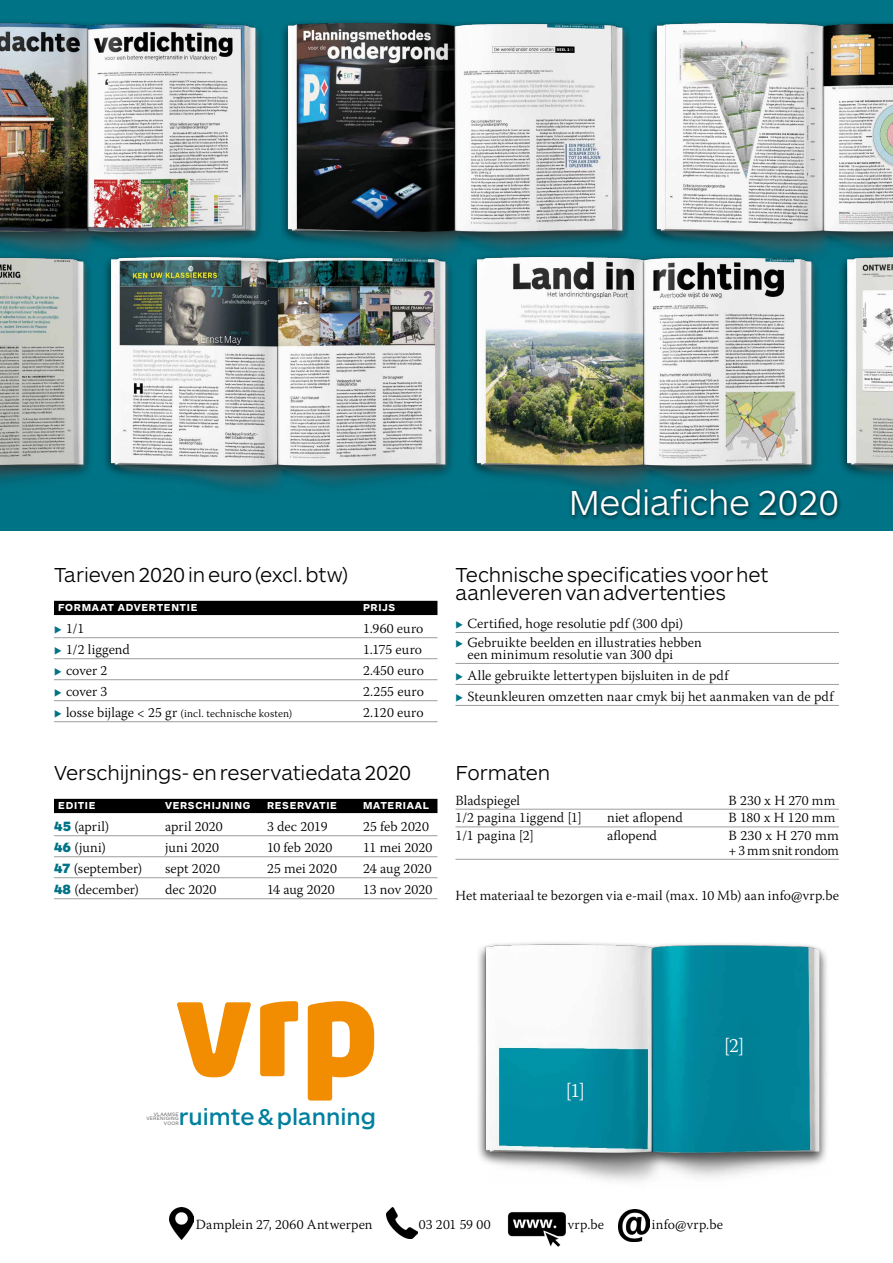
<style>
.page{position:relative;width:893px;height:1263px;background:#fff}
.page>*{position:absolute;margin:0;border:0;box-sizing:border-box;transform-origin:0 0}
.t1{font:900 126.9px "Neo Tech";color:#f28c00}
.t2{font:300 36px "ARS Maquette";letter-spacing:-.01em;color:#fff}
.t3{font:500 23.7px "ARS Maquette";color:#00809f}
.t4{font:300 21px/18px "ARS Maquette";letter-spacing:-.005em;color:#000}
.t5{font:300 19.95px "Warnock Pro";color:#fff}
.t6{font:300 13.95px/11.7px "Warnock Pro";letter-spacing:.005em;color:#000}
.t7{font:300 10.95px "Warnock Pro";letter-spacing:.015em;color:#000}
.t8{font:700 10.5px "ARS Maquette";letter-spacing:.065em;color:#fff}
.t9{font:5.1px/4.5px "ARS Maquette";letter-spacing:.04em;color:#706f6f;text-align:right}
.s1{color:#007386}
.s2{font-size:13.95px}
.s3{font-family:"ARS Maquette";font-weight:900;color:#007386}
</style>
<div class="page">
<div style="left:0;top:0;width:893px;height:530px;background:#007386"></div>
<div style="left:568px;top:486px;width:274px;height:35px;background:#000;opacity:.75"></div>
<div style="left:54px;top:601px;width:383px;height:14px;background:#000"></div>
<hr style="left:54px;top:637px;width:383px;height:1px;background:#9d9d9c">
<hr style="left:54px;top:658px;width:383px;height:1px;background:#9d9d9c">
<hr style="left:54px;top:679px;width:383px;height:1px;background:#9d9d9c">
<hr style="left:54px;top:700px;width:383px;height:1px;background:#9d9d9c">
<hr style="left:54px;top:721px;width:383px;height:1px;background:#9d9d9c">
<div style="left:54px;top:799px;width:383px;height:14px;background:#000"></div>
<hr style="left:54px;top:835px;width:383px;height:1px;background:#9d9d9c">
<hr style="left:54px;top:856px;width:383px;height:1px;background:#9d9d9c">
<hr style="left:54px;top:877px;width:383px;height:1px;background:#9d9d9c">
<hr style="left:54px;top:898px;width:383px;height:1px;background:#9d9d9c">
<hr style="left:455px;top:632px;width:384px;height:1px;background:#9d9d9c">
<hr style="left:455px;top:663px;width:384px;height:1px;background:#9d9d9c">
<hr style="left:455px;top:684px;width:384px;height:1px;background:#9d9d9c">
<hr style="left:455px;top:705px;width:384px;height:1px;background:#9d9d9c">
<hr style="left:455px;top:809px;width:384px;height:1px;background:#9d9d9c">
<hr style="left:455px;top:826px;width:384px;height:1px;background:#9d9d9c">
<hr style="left:455px;top:859px;width:384px;height:1px;background:#9d9d9c">
<img style="left:0;top:21px;width:224px;height:221px">
<img style="left:682px;top:21px;width:211px;height:221px">
<img style="left:144px;top:242px;width:268px;height:248px">
<img style="left:0;top:242px;width:144px;height:241px">
<img style="left:224px;top:21px;width:458px;height:238px">
<div style="left:467px;top:252px;width:356px;height:251px;background:#000;opacity:.75"></div>
<img style="left:412px;top:242px;width:370px;height:251px">
<div style="left:837px;top:252px;width:56px;height:251px;background:#007386"></div>
<img style="left:782px;top:242px;width:111px;height:251px">
<img style="left:169px;top:1207px;width:24px;height:32px">
<img style="left:387px;top:1207px;width:30px;height:31px">
<img style="left:508px;top:1212px;width:58px;height:35px">
<img style="left:618px;top:1210px;width:32px;height:31px">
<img style="left:478px;top:942px;width:349px;height:239px">
<h3 class="t4" style="left:54px;top:565px;width:296px">Tarieven 2020 in euro (excl. btw)</h3>
<p class="t8" style="left:58px;top:601px;width:141px">FORMAAT ADVERTENTIE</p>
<p class="t8" style="left:363px;top:601px;width:34px">PRIJS</p>
<p class="t6" style="left:54px;top:622px;width:32px"><span class="s1">◆</span> 1/1</p>
<p class="t6" style="left:363px;top:622px;width:62px">1.960 euro</p>
<p class="t6" style="left:54px;top:643px;width:77px"><span class="s1">◆</span> 1/2 liggend</p>
<p class="t6" style="left:363px;top:643px;width:61px">1.175 euro</p>
<p class="t6" style="left:54px;top:664px;width:55px"><span class="s1">◆</span> cover 2</p>
<p class="t6" style="left:363px;top:664px;width:62px">2.450 euro</p>
<p class="t6" style="left:54px;top:685px;width:55px"><span class="s1">◆</span> cover 3</p>
<p class="t6" style="left:363px;top:685px;width:62px">2.255 euro</p>
<p class="t7" style="left:54px;top:707px;width:240px"><span class="s1">◆</span> <span class="s2">losse bijlage &lt; 25 gr</span> (incl. technische kosten)</p>
<p class="t6" style="left:363px;top:706px;width:62px">2.120 euro</p>
<h3 class="t4" style="left:54px;top:763px;width:359px">Verschijnings- en reservatiedata 2020</h3>
<p class="t8" style="left:58px;top:799px;width:39px">EDITIE</p>
<p class="t8" style="left:165px;top:799px;width:87px">VERSCHIJNING</p>
<p class="t8" style="left:267px;top:799px;width:71px">RESERVATIE</p>
<p class="t8" style="left:363px;top:799px;width:67px">MATERIAAL</p>
<p class="t6" style="left:54px;top:820px;width:57px"><span class="s3">45</span> (april)</p>
<p class="t6" style="left:165px;top:820px;width:59px">april 2020</p>
<p class="t6" style="left:267px;top:820px;width:62px">3 dec 2019</p>
<p class="t6" style="left:363px;top:820px;width:67px">25 feb 2020</p>
<p class="t6" style="left:54px;top:841px;width:54px"><span class="s3">46</span> (juni)</p>
<p class="t6" style="left:165px;top:841px;width:56px">juni 2020</p>
<p class="t6" style="left:267px;top:841px;width:67px">10 feb 2020</p>
<p class="t6" style="left:363px;top:841px;width:71px">11 mei 2020</p>
<p class="t6" style="left:54px;top:862px;width:90px"><span class="s3">47</span> (september)</p>
<p class="t6" style="left:165px;top:862px;width:56px">sept 2020</p>
<p class="t6" style="left:267px;top:862px;width:71px">25 mei 2020</p>
<p class="t6" style="left:363px;top:862px;width:70px">24 aug 2020</p>
<p class="t6" style="left:54px;top:883px;width:87px"><span class="s3">48</span> (december)</p>
<p class="t6" style="left:165px;top:883px;width:53px">dec 2020</p>
<p class="t6" style="left:267px;top:883px;width:69px">14 aug 2020</p>
<p class="t6" style="left:363px;top:883px;width:71px">13 nov 2020</p>
<h2 class="t2" style="left:569px;top:479px;width:272px">Mediafiche 2020</h2>
<h3 class="t4" style="left:455px;top:565px;width:314px">Technische specificaties voor het aanleveren van advertenties</h3>
<p class="t6" style="left:455px;top:617px;width:229px"><span class="s1">◆</span> Certified, hoge resolutie pdf (300 dpi)</p>
<p class="t6" style="left:467px;top:636px;width:236px;text-indent:-12px"><span class="s1">◆</span> Gebruikte beelden en illustraties hebben een minimum resolutie van 300 dpi</p>
<p class="t6" style="left:455px;top:669px;width:274px"><span class="s1">◆</span> Alle gebruikte lettertypen bijsluiten in de pdf</p>
<p class="t6" style="left:455px;top:690px;width:379px"><span class="s1">◆</span> Steunkleuren omzetten naar cmyk bij het aanmaken van de pdf</p>
<h3 class="t4" style="left:455px;top:763px;width:96px">Formaten</h3>
<p class="t6" style="left:455px;top:794px;width:66px">Bladspiegel</p>
<p class="t6" style="left:728px;top:794px;width:108px">B 230 x H 270 mm</p>
<p class="t6" style="left:455px;top:811px;width:128px">1/2 pagina 1iggend [1]</p>
<p class="t6" style="left:607px;top:811px;width:77px">niet aflopend</p>
<p class="t6" style="left:728px;top:811px;width:108px">B 180 x H 120 mm</p>
<p class="t6" style="left:455px;top:829px;width:80px">1/1 pagina [2]</p>
<p class="t6" style="left:607px;top:829px;width:52px">aflopend</p>
<p class="t6" style="left:728px;top:828px;width:112px;line-height:14.7px">B 230 x H 270 mm + 3 mm snit rondom</p>
<p class="t6" style="left:455px;top:889px;width:385px">Het materiaal te bezorgen via e-mail (max. 10 Mb) aan info@vrp.be</p>
<h1 class="t1" style="left:174px;top:946px;width:206px">vrp</h1>
<h3 class="t3" style="left:179px;top:1101px;width:199px">ruimte &amp; planning</h3>
<p class="t9" style="left:146px;top:1112px;width:34px">VLAAMSE<br>VERENIGING<br>VOOR</p>
<h3 class="t5" style="left:565px;top:1078px;width:21px">[1]</h3>
<h3 class="t5" style="left:724px;top:1033px;width:22px">[2]</h3>
<p class="t6" style="left:196px;top:1218px;width:178px">Damplein 27, 2060 Antwerpen</p>
<p class="t6" style="left:419px;top:1218px;width:73px">03 201 59 00</p>
<p class="t6" style="left:568px;top:1218px;width:38px">vrp.be</p>
<p class="t6" style="left:652px;top:1218px;width:73px">info@vrp.be</p>
</div>
